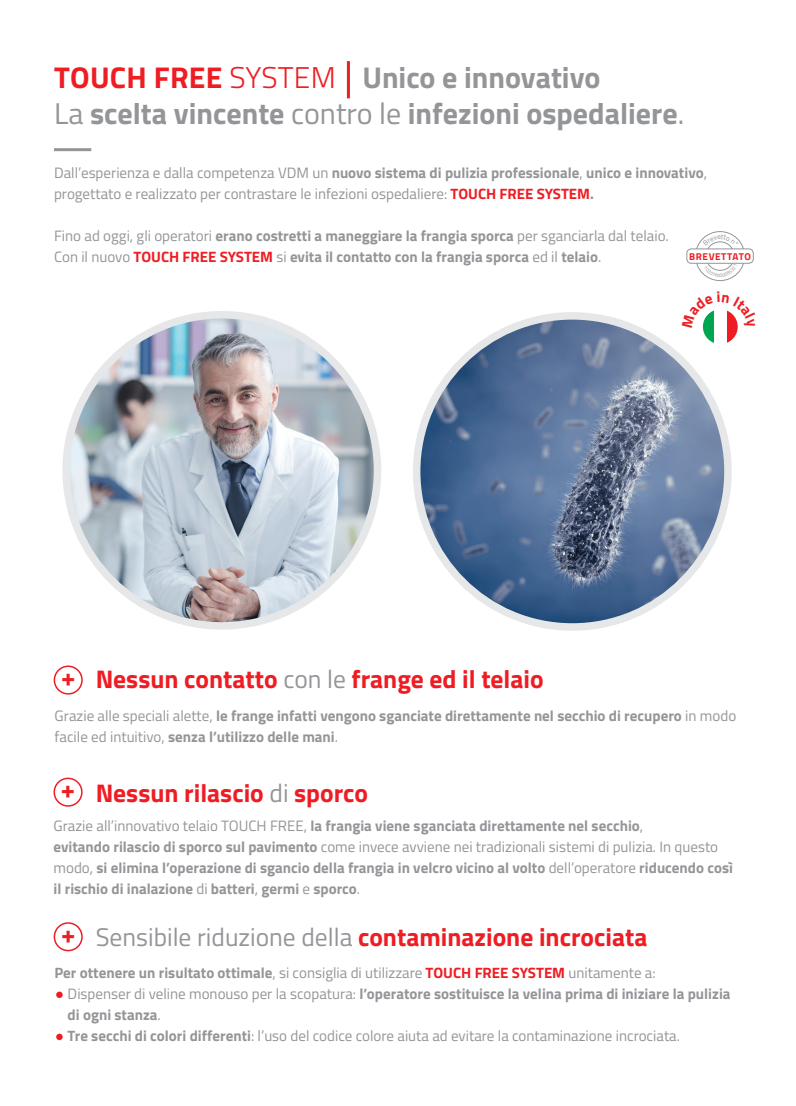
<style>
.page{position:relative;width:796px;height:1106px;background:#fff}
.page>*{position:absolute;margin:0;border:0;box-sizing:border-box;transform-origin:0 0}
.t1{font:700 30px/36px "Titillium Web";color:#939598}
.t2{font:700 25.5px "Titillium Web";color:#ee1d23}
.t3{font:700 15px/21px "Titillium Web";color:#939598}
.t4{font:15px/21px "Titillium Web";color:#939598}
.t5{font:700 9.9px "Titillium Web";letter-spacing:.06em;color:#ee1d23}
.s1{color:#ee1d23}
.s2{font-weight:300;color:#ee1d23}
.s3{font-weight:400}
.s4{font-weight:700}
.s5{font-weight:700;color:#ee1d23}
.s6{font-weight:400;color:#939598}
</style>
<div class="page">
<img style="left:416px;top:316px;width:311px;height:311px;border-radius:155px">
<div style="left:412px;top:312px;width:319px;height:318px;border:8px solid #e6e7e9;border-radius:50%"></div>
<img style="left:66px;top:315px;width:311px;height:311px;border-radius:155px">
<div style="left:62px;top:311px;width:319px;height:318px;border:8px solid #e6e7e9;border-radius:50%"></div>
<hr style="left:347px;top:61px;width:3px;height:37px;background:#ee1d23">
<hr style="left:54px;top:148px;width:37px;height:3px;background:#939598">
<div style="left:54px;top:665px;width:29px;height:29px;border:2px solid #ee1d23;border-radius:50%"></div>
<div style="left:53px;top:777px;width:30px;height:29px;border:2px solid #ee1d23;border-radius:50%"></div>
<div style="left:54px;top:922px;width:29px;height:29px;border:2px solid #ee1d23;border-radius:50%"></div>
<div style="left:56px;top:991px;width:7px;height:7px;background:#ee1d23;border-radius:50%"></div>
<div style="left:56px;top:1033px;width:7px;height:7px;background:#ee1d23;border-radius:50%"></div>
<svg style="left:727px;top:328px;width:10px;height:15px"></svg>
<svg style="left:703px;top:328px;width:10px;height:15px"></svg>
<div style="left:695px;top:231px;width:49px;height:50px;border:1px solid #939598;border-radius:50%"></div>
<div style="left:686px;top:249px;width:66px;height:14px;background:#fff;border-radius:4px"></div>
<div style="left:686px;top:249px;width:67px;height:14px;border:1px solid #939598;border-radius:4px"></div>
<svg style="left:702px;top:310px;width:36px;height:18px"></svg>
<svg style="left:702px;top:234px;width:36px;height:11px"></svg>
<svg style="left:703px;top:264px;width:33px;height:13px"></svg>
<h1 class="t1" style="left:54px;top:58px;width:631px"><span class="s1">TOUCH FREE</span> <span class="s2">SYSTEM</span> Unico e innovativo<br><span class="s3">La</span> scelta vincente <span class="s3">contro le</span> infezioni ospedaliere<span class="s3">.</span></h1>
<p class="t4" style="left:54px;top:162px;width:654px">Dall’esperienza e dalla competenza VDM un <span class="s4">nuovo sistema di pulizia professionale</span>, <span class="s4">unico e innovativo</span>, progettato e realizzato per contrastare le infezioni ospedaliere: <span class="s5">TOUCH FREE SYSTEM</span><span class="s4">.</span></p>
<p class="t3" style="left:54px;top:225px;width:616px"><span class="s3">Fino ad oggi, gli operatori</span> erano costretti a maneggiare la frangia sporca <span class="s3">per sganciarla dal telaio.<br>Con il nuovo</span> <span class="s1">TOUCH FREE SYSTEM</span> <span class="s3">si</span> evita il contatto con la frangia sporca <span class="s3">ed il</span> telaio<span class="s3">.</span></p>
<p class="t5" style="left:688px;top:249px;width:63px">BREVETTATO</p>
<h2 class="t2" style="left:61px;top:657px;width:16px">+</h2>
<h2 class="t2" style="left:96px;top:660px;width:449px">Nessun contatto <span class="s6">con le</span> frange ed il telaio</h2>
<p class="t3" style="left:55px;top:704px;width:682px"><span class="s3">Grazie alle speciali alette,</span> le frange infatti vengono sganciate direttamente nel secchio di recupero <span class="s3">in modo facile ed intuitivo,</span> senza l’utilizzo delle mani<span class="s3">.</span></p>
<h2 class="t2" style="left:61px;top:769px;width:16px">+</h2>
<h2 class="t2" style="left:96px;top:773px;width:274px">Nessun rilascio <span class="s6">di</span> sporco</h2>
<p class="t3" style="left:53px;top:814px;width:680px"><span class="s3">Grazie all’innovativo telaio TOUCH FREE,</span> la frangia viene sganciata direttamente nel secchio<span class="s3">,<br></span>evitando rilascio di sporco sul pavimento <span class="s3">come invece avviene nei tradizionali sistemi di pulizia. In questo modo,</span> si elimina l’operazione di sgancio della frangia in velcro vicino al volto <span class="s3">dell’operatore</span> riducendo così il rischio di inalazione <span class="s3">di</span> batteri<span class="s3">,</span> germi <span class="s3">e</span> sporco<span class="s3">.</span></p>
<h2 class="t2" style="left:61px;top:914px;width:16px">+</h2>
<h2 class="t2" style="left:96px;top:917px;width:553px"><span class="s6">Sensibile riduzione della</span> contaminazione incrociata</h2>
<p class="t4" style="left:68px;top:961px;width:664px;text-indent:-13px"><span class="s4">Per ottenere un risultato ottimale</span>, si consiglia di utilizzare <span class="s5">TOUCH FREE SYSTEM</span> unitamente a:<br>Dispenser di veline monouso per la scopatura: <span class="s4">l’operatore sostituisce la velina prima di iniziare la pulizia di ogni stanza</span>.<br><span class="s4">Tre secchi di colori differenti</span>: l’uso del codice colore aiuta ad evitare la contaminazione incrociata.</p>
</div>
